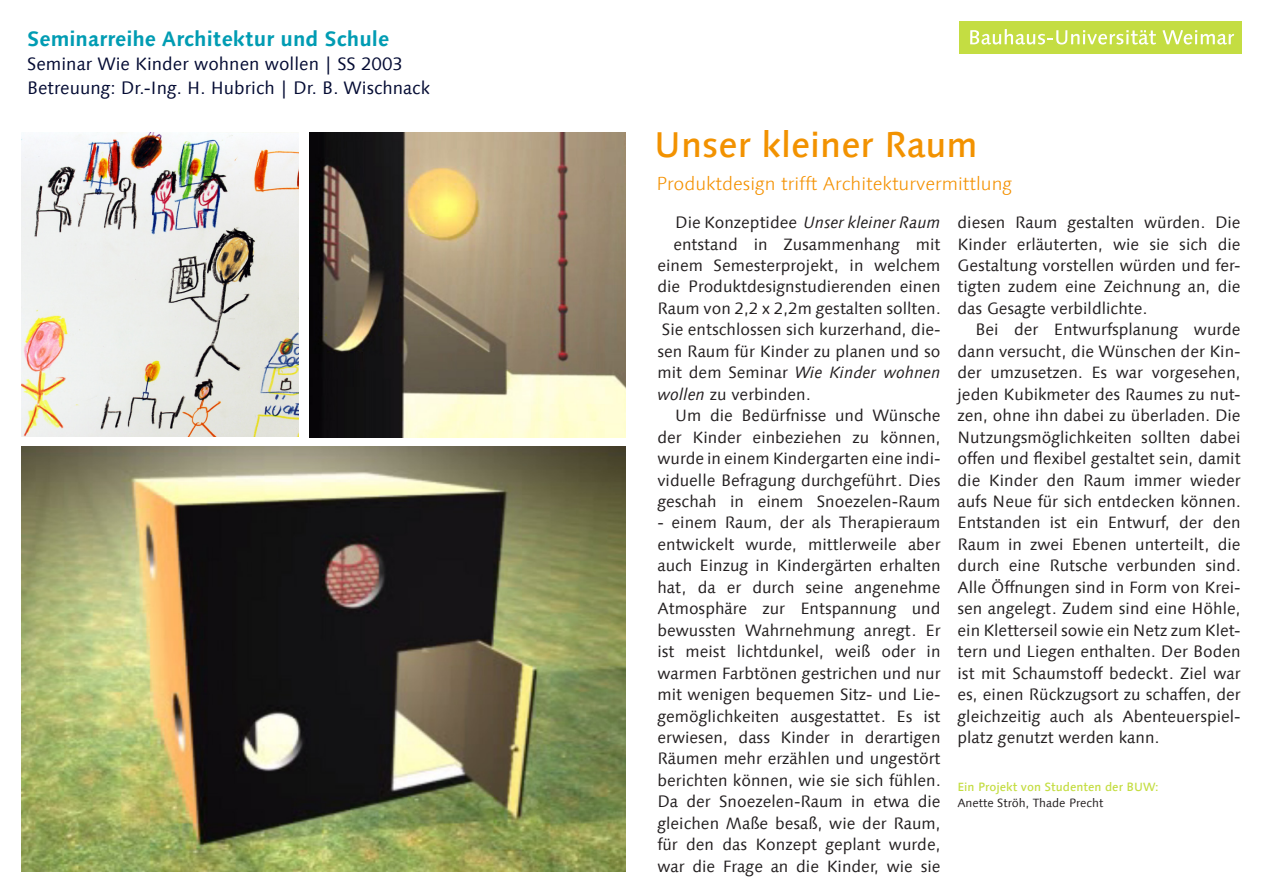
<style>
.page{position:relative;width:1263px;height:893px;background:#fff}
.page>*{position:absolute;margin:0;border:0;box-sizing:border-box;transform-origin:0 0}
.t1{font:500 36px "Linotype Syntax Com";color:#f29200}
.t2{font:700 21px "Linotype Syntax Com";color:#009cb3}
.t3{font:300 18.75px "Linotype Syntax Com";color:#f49100}
.t4{font:18px/24px "Linotype Syntax Com";color:#040b33}
.t5{font:16.5px/21.5px "Linotype Syntax Com";color:#231f20;text-align:justify}
.t6{font:italic 16.5px "Linotype Syntax Com";color:#231f20}
.t7{font:500 12px "Linotype Syntax Com";color:#c4dd42}
.t8{font:12px "Linotype Syntax Com";color:#231f20}
.s1{font-style:normal}
.s2{font-style:italic}
</style>
<div class="page">
<div style="left:960px;top:21px;width:282px;height:33px;background:#c4dd42"></div>
<svg style="left:970px;top:29px;width:186px;height:16px"></svg>
<svg style="left:1162px;top:30px;width:72px;height:15px"></svg>
<img style="left:21px;top:447px;width:604px;height:425px">
<img style="left:309px;top:133px;width:316px;height:304px">
<img style="left:21px;top:133px;width:278px;height:303px">
<p class="t2" style="left:27px;top:26px;width:363px">Seminarreihe Architektur und Schule</p>
<p class="t4" style="left:27px;top:52px;width:404px">Seminar Wie Kinder wohnen wollen | SS 2003<br>Betreuung: Dr.-Ing. H. Hubrich | Dr. B. Wischnack</p>
<h1 class="t1" style="left:654px;top:121px;width:325px">Unser kleiner Raum</h1>
<p class="t3" style="left:656px;top:172px;width:357px">Produktdesign trifft Architekturvermittlung</p>
<p class="t6" style="left:675px;top:212px;width:267px"><span class="s1">Die Konzeptidee</span> Unser kleiner Raum</p>
<p class="t5" style="left:673px;top:233px;width:269px">entstand in Zusammenhang mit</p>
<p class="t5" style="left:657px;top:254px;width:285px">einem Semesterprojekt, in welchem</p>
<p class="t5" style="left:657px;top:276px;width:285px">die Produktdesignstudierenden einen</p>
<p class="t5" style="left:657px;top:297px;width:285px">Raum von 2,2 x 2,2m gestalten sollten.</p>
<p class="t5" style="left:662px;top:319px;width:280px">Sie entschlossen sich kurzerhand, die-</p>
<p class="t5" style="left:657px;top:340px;width:285px">sen Raum für Kinder zu planen und so</p>
<p class="t6" style="left:657px;top:362px;width:285px"><span class="s1">mit dem Seminar</span> Wie Kinder wohnen</p>
<p class="t5" style="left:657px;top:383px;width:155px"><span class="s2">wollen</span> zu verbinden.</p>
<p class="t5" style="left:675px;top:405px;width:267px">Um die Bedürfnisse und Wünsche</p>
<p class="t5" style="left:657px;top:426px;width:285px">der Kinder einbeziehen zu können,</p>
<p class="t5" style="left:657px;top:448px;width:285px">wurde in einem Kindergarten eine indi-</p>
<p class="t5" style="left:657px;top:469px;width:285px">viduelle Befragung durchgeführt. Dies</p>
<p class="t5" style="left:657px;top:490px;width:285px">geschah in einem Snoezelen-Raum</p>
<p class="t5" style="left:657px;top:512px;width:285px">- einem Raum, der als Therapieraum entwickelt wurde, mittlerweile aber auch Einzug in Kindergärten erhalten hat, da er durch seine angenehme Atmosphäre zur Entspannung und bewussten Wahrnehmung anregt. Er ist meist lichtdunkel, weiß oder in warmen Farbtönen gestrichen und nur mit wenigen bequemen Sitz- und Lie&shy;gemöglichkeiten ausgestattet. Es ist erwiesen, dass Kinder in derartigen Räumen mehr erzählen und ungestört berichten können, wie sie sich fühlen.<br>Da der Snoezelen-Raum in etwa die gleichen Maße besaß, wie der Raum, für den das Konzept geplant wurde, war die Frage an die Kinder, wie sie</p>
<p class="t5" style="left:957px;top:212px;width:285px">diesen Raum gestalten würden. Die Kinder erläuterten, wie sie sich die Gestaltung vorstellen würden und fer&shy;tigten zudem eine Zeichnung an, die das Gesagte verbildlichte.</p>
<p class="t5" style="left:957px;top:319px;width:285px;text-indent:18px">Bei der Entwurfsplanung wurde dann versucht, die Wünschen der Kin&shy;der umzusetzen. Es war vorgesehen, jeden Kubikmeter des Raumes zu nut&shy;zen, ohne ihn dabei zu überladen. Die Nutzungsmöglichkeiten sollten dabei offen und flexibel gestaltet sein, damit die Kinder den Raum immer wieder aufs Neue für sich entdecken können.<br>Entstanden ist ein Entwurf, der den Raum in zwei Ebenen unterteilt, die durch eine Rutsche verbunden sind.<br>Alle Öffnungen sind in Form von Krei&shy;sen angelegt. Zudem sind eine Höhle, ein Kletterseil sowie ein Netz zum Klet&shy;tern und Liegen enthalten. Der Boden ist mit Schaumstoff bedeckt. Ziel war es, einen Rückzugsort zu schaffen, der gleichzeitig auch als Abenteuerspiel&shy;platz genutzt werden kann.</p>
<p class="t7" style="left:957px;top:779px;width:203px">Ein Projekt von Studenten der BUW:</p>
<p class="t8" style="left:957px;top:796px;width:148px">Anette Ströh, Thade Precht</p>
</div>
